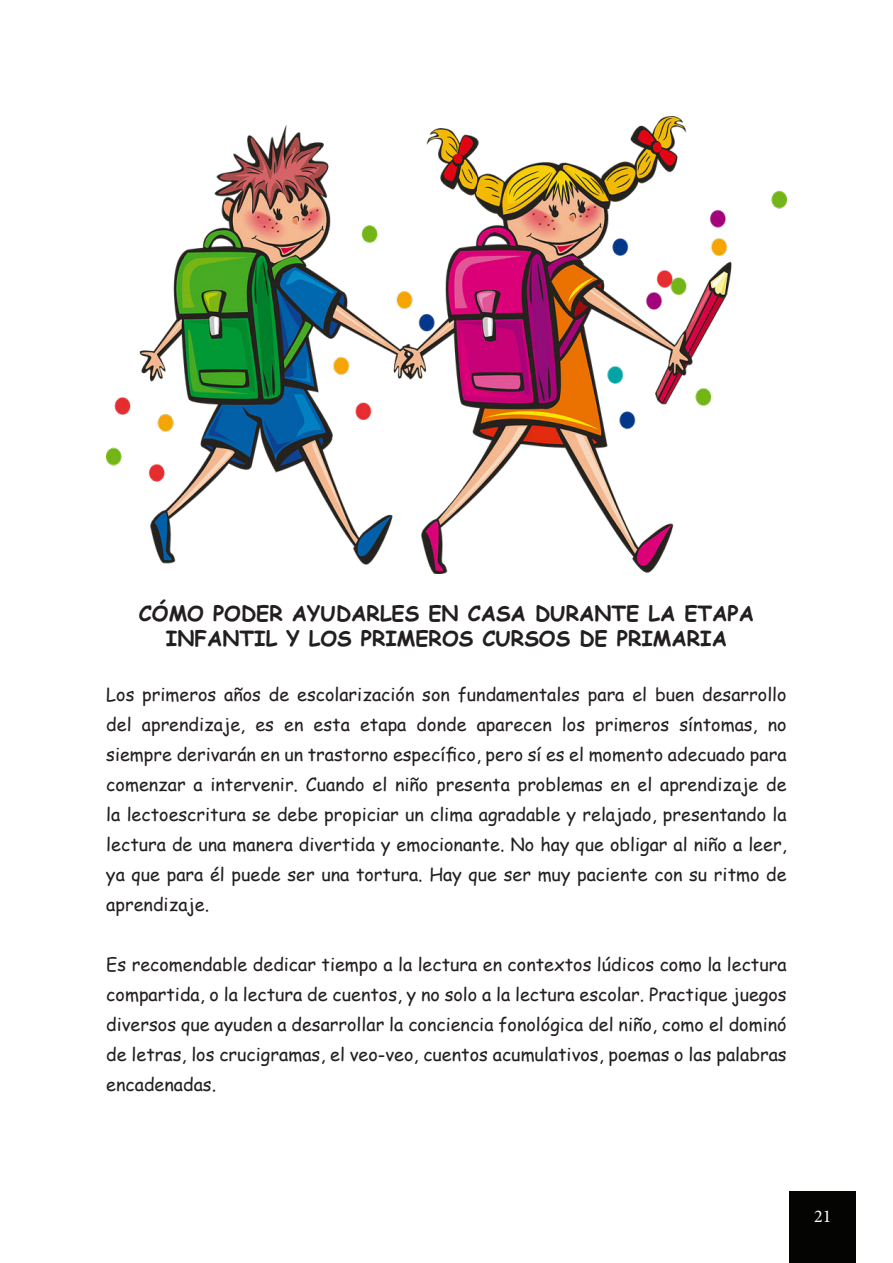
<style>
.page{position:relative;width:893px;height:1263px;background:#fff}
.page>*{position:absolute;margin:0;border:0;box-sizing:border-box;transform-origin:0 0}
.t1{font:700 21px/25.2px "Comic Sans MS";color:#231f20;text-align:center}
.t2{font:18px/30px "Comic Sans MS";color:#231f20;text-align:justify}
.t3{font:18px "Minion Pro";color:#fff}
</style>
<div class="page">
<div style="left:789px;top:1191px;width:67px;height:72px;background:#040503"></div>
<img style="left:106px;top:116px;width:681px;height:457px">
<p class="t1" style="left:139px;top:602px;width:617px">CÓMO PODER AYUDARLES EN CASA DURANTE LA ETAPA<br>INFANTIL Y LOS PRIMEROS CURSOS DE PRIMARIA</p>
<p class="t2" style="left:106px;top:679px;width:682px">Los primeros años de escolarización son fundamentales para el buen desarrollo del aprendizaje, es en esta etapa donde aparecen los primeros síntomas, no siempre derivarán en un trastorno específico, pero sí es el momento adecuado para comenzar a intervenir. Cuando el niño presenta problemas en el aprendizaje de la lectoescritura se debe propiciar un clima agradable y relajado, presentando la lectura de una manera divertida y emocionante. No hay que obligar al niño a leer, ya que para él puede ser una tortura. Hay que ser muy paciente con su ritmo de aprendizaje.</p>
<p class="t2" style="left:106px;top:949px;width:682px">Es recomendable dedicar tiempo a la lectura en contextos lúdicos como la lectura compartida, o la lectura de cuentos, y no solo a la lectura escolar. Practique juegos diversos que ayuden a desarrollar la conciencia fonológica del niño, como el dominó de letras, los crucigramas, el veo-veo, cuentos acumulativos, poemas o las palabras encadenadas.</p>
<p class="t3" style="left:814px;top:1205px;width:19px">21</p>
</div>
